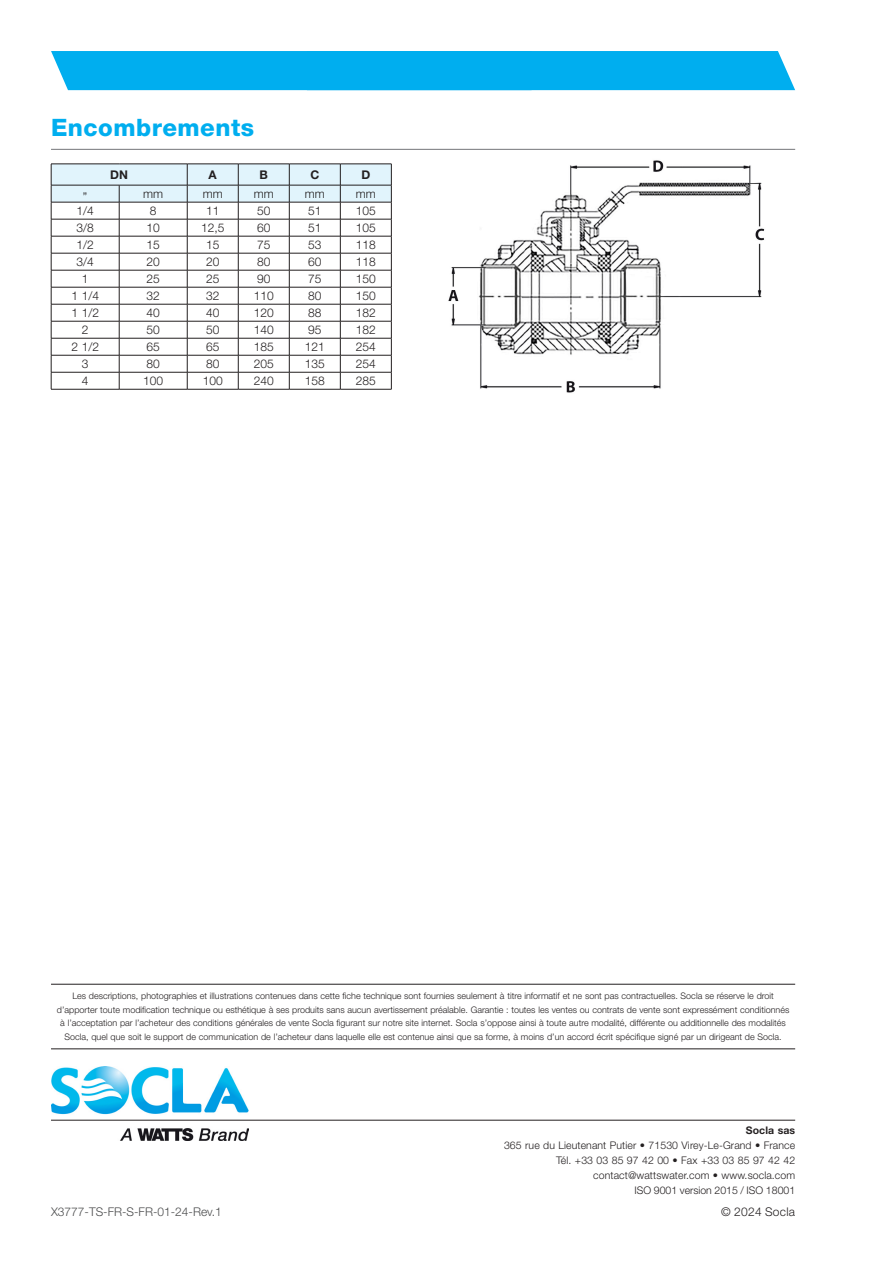
<style>
.page{position:relative;width:893px;height:1263px;background:#fff}
.page>*{position:absolute;margin:0;border:0;box-sizing:border-box;transform-origin:0 0}
.t1{font:800 24px "Helvetica Neue LT Std";letter-spacing:.02em;color:#00aeef}
.t2{font:300 12px "Helvetica Neue LT Std";color:#231f20}
.t3{font:300 12px "Helvetica Neue LT Std";color:#4b4c4d}
.t4{font:300 12px "Helvetica Neue LT Std";letter-spacing:.02em;color:#231f20}
.t5{font:700 12px "Helvetica Neue LT Std";color:#231f20}
.t6{font:300 10.5px/15px "Helvetica Neue LT Std";letter-spacing:.01em;color:#231f20;text-align:right}
.t7{font:700 10.5px "Helvetica Neue LT Std";letter-spacing:.01em;color:#231f20}
.t8{font:300 9px/13.5px "Helvetica Neue LT Std";color:#231f20;text-align:center}
</style>
<div class="page">
<div style="left:51px;top:51px;width:744px;height:39px;background:#00aeef"></div>
<hr style="left:51px;top:984px;width:744px;height:1px;background:#231f20">
<hr style="left:51px;top:1048px;width:744px;height:1px;background:#231f20">
<img style="left:51px;top:1066px;width:197px;height:75px">
<hr style="left:51px;top:1120px;width:744px;height:1px;background:#231f20">
<hr style="left:51px;top:149px;width:744px;height:1px;background:#757679">
<svg style="left:51px;top:164px;width:341px;height:225px"></svg>
<hr style="left:51px;top:389px;width:68px;height:1px;background:#231f20">
<hr style="left:119px;top:389px;width:68px;height:1px;background:#231f20">
<hr style="left:187px;top:389px;width:51px;height:1px;background:#231f20">
<hr style="left:238px;top:389px;width:51px;height:1px;background:#231f20">
<hr style="left:289px;top:389px;width:51px;height:1px;background:#231f20">
<hr style="left:340px;top:389px;width:51px;height:1px;background:#231f20">
<img style="left:448px;top:160px;width:317px;height:233px">
<h1 class="t1" style="left:51px;top:113px;width:205px">Encombrements</h1>
<h2 class="t5" style="left:110px;top:167px;width:19px">DN</h2>
<h2 class="t5" style="left:209px;top:167px;width:10px">A</h2>
<h2 class="t5" style="left:260px;top:167px;width:10px">B</h2>
<h2 class="t5" style="left:310px;top:167px;width:10px">C</h2>
<h2 class="t5" style="left:361px;top:167px;width:10px">D</h2>
<h2 class="t2" style="left:83px;top:189px;width:6px">”</h2>
<h2 class="t2" style="left:143px;top:186px;width:21px">mm</h2>
<h2 class="t2" style="left:203px;top:186px;width:21px">mm</h2>
<h2 class="t2" style="left:254px;top:186px;width:21px">mm</h2>
<h2 class="t2" style="left:305px;top:186px;width:21px">mm</h2>
<h2 class="t2" style="left:356px;top:186px;width:21px">mm</h2>
<h2 class="t2" style="left:77px;top:203px;width:19px">1/4</h2>
<h2 class="t2" style="left:150px;top:203px;width:8px">8</h2>
<h2 class="t2" style="left:206px;top:203px;width:15px">11</h2>
<h2 class="t2" style="left:257px;top:203px;width:15px">50</h2>
<h2 class="t2" style="left:308px;top:203px;width:15px">51</h2>
<h2 class="t2" style="left:356px;top:203px;width:22px">105</h2>
<h2 class="t2" style="left:77px;top:220px;width:19px">3/8</h2>
<h2 class="t2" style="left:147px;top:220px;width:15px">10</h2>
<h2 class="t2" style="left:201px;top:220px;width:25px">12,5</h2>
<h2 class="t2" style="left:257px;top:220px;width:15px">60</h2>
<h2 class="t2" style="left:308px;top:220px;width:15px">51</h2>
<h2 class="t2" style="left:356px;top:220px;width:22px">105</h2>
<h2 class="t2" style="left:77px;top:237px;width:19px">1/2</h2>
<h2 class="t2" style="left:147px;top:237px;width:15px">15</h2>
<h2 class="t2" style="left:206px;top:237px;width:15px">15</h2>
<h2 class="t2" style="left:257px;top:237px;width:15px">75</h2>
<h2 class="t2" style="left:308px;top:237px;width:15px">53</h2>
<h2 class="t2" style="left:356px;top:237px;width:22px">118</h2>
<h2 class="t2" style="left:77px;top:254px;width:19px">3/4</h2>
<h2 class="t2" style="left:147px;top:254px;width:15px">20</h2>
<h2 class="t2" style="left:206px;top:254px;width:15px">20</h2>
<h2 class="t2" style="left:257px;top:254px;width:15px">80</h2>
<h2 class="t2" style="left:308px;top:254px;width:15px">60</h2>
<h2 class="t2" style="left:356px;top:254px;width:22px">118</h2>
<h2 class="t2" style="left:82px;top:271px;width:8px">1</h2>
<h2 class="t2" style="left:147px;top:271px;width:15px">25</h2>
<h2 class="t2" style="left:206px;top:271px;width:15px">25</h2>
<h2 class="t2" style="left:257px;top:271px;width:15px">90</h2>
<h2 class="t2" style="left:308px;top:271px;width:15px">75</h2>
<h2 class="t2" style="left:356px;top:271px;width:22px">150</h2>
<h2 class="t2" style="left:71px;top:288px;width:29px">1 1/4</h2>
<h2 class="t2" style="left:147px;top:288px;width:15px">32</h2>
<h2 class="t2" style="left:206px;top:288px;width:15px">32</h2>
<h2 class="t2" style="left:254px;top:288px;width:22px">110</h2>
<h2 class="t2" style="left:308px;top:288px;width:15px">80</h2>
<h2 class="t2" style="left:356px;top:288px;width:22px">150</h2>
<h2 class="t2" style="left:71px;top:305px;width:29px">1 1/2</h2>
<h2 class="t2" style="left:147px;top:305px;width:15px">40</h2>
<h2 class="t2" style="left:206px;top:305px;width:15px">40</h2>
<h2 class="t2" style="left:254px;top:305px;width:22px">120</h2>
<h2 class="t2" style="left:308px;top:305px;width:15px">88</h2>
<h2 class="t2" style="left:356px;top:305px;width:22px">182</h2>
<h2 class="t2" style="left:82px;top:322px;width:8px">2</h2>
<h2 class="t2" style="left:147px;top:322px;width:15px">50</h2>
<h2 class="t2" style="left:206px;top:322px;width:15px">50</h2>
<h2 class="t2" style="left:254px;top:322px;width:22px">140</h2>
<h2 class="t2" style="left:308px;top:322px;width:15px">95</h2>
<h2 class="t2" style="left:356px;top:322px;width:22px">182</h2>
<h2 class="t2" style="left:71px;top:339px;width:29px">2 1/2</h2>
<h2 class="t2" style="left:147px;top:339px;width:15px">65</h2>
<h2 class="t2" style="left:206px;top:339px;width:15px">65</h2>
<h2 class="t2" style="left:254px;top:339px;width:22px">185</h2>
<h2 class="t2" style="left:305px;top:339px;width:22px">121</h2>
<h2 class="t2" style="left:356px;top:339px;width:22px">254</h2>
<h2 class="t2" style="left:82px;top:356px;width:8px">3</h2>
<h2 class="t2" style="left:147px;top:356px;width:15px">80</h2>
<h2 class="t2" style="left:206px;top:356px;width:15px">80</h2>
<h2 class="t2" style="left:254px;top:356px;width:22px">205</h2>
<h2 class="t2" style="left:305px;top:356px;width:22px">135</h2>
<h2 class="t2" style="left:356px;top:356px;width:22px">254</h2>
<h2 class="t2" style="left:82px;top:373px;width:8px">4</h2>
<h2 class="t2" style="left:143px;top:373px;width:22px">100</h2>
<h2 class="t2" style="left:203px;top:373px;width:22px">100</h2>
<h2 class="t2" style="left:254px;top:373px;width:22px">240</h2>
<h2 class="t2" style="left:305px;top:373px;width:22px">158</h2>
<h2 class="t2" style="left:356px;top:373px;width:22px">285</h2>
<p class="t8" style="left:57px;top:989px;width:734px">Les descriptions, photographies et illustrations contenues dans cette fiche technique sont fournies seulement à titre informatif et ne sont pas contractuelles. Socla se réserve le droit d’apporter toute modification technique ou esthétique à ses produits sans aucun avertissement préalable. Garantie : toutes les ventes ou contrats de vente sont expressément conditionnés à l’acceptation par l’acheteur des conditions générales de vente Socla figurant sur notre site internet. Socla s’oppose ainsi à toute autre modalité, différente ou additionnelle des modalités Socla, quel que soit le support de communication de l’acheteur dans laquelle elle est contenue ainsi que sa forme, à moins d’un accord écrit spécifique signé par un dirigeant de Socla.</p>
<h2 class="t3" style="left:51px;top:1204px;width:172px">X3777-TS-FR-S-FR-01-24-Rev.1</h2>
<p class="t7" style="left:746px;top:1124px;width:51px">Socla sas</p>
<p class="t6" style="left:504px;top:1137px;width:293px">365 rue du Lieutenant Putier • 71530 Virey-Le-Grand • France Tél. +33 03 85 97 42 00 • Fax +33 03 85 97 42 42 contact@wattswater.com • www.socla.com<br>ISO 9001 version 2015 / ISO 18001</p>
<h2 class="t4" style="left:721px;top:1204px;width:75px">© 2024 Socla</h2>
</div>
